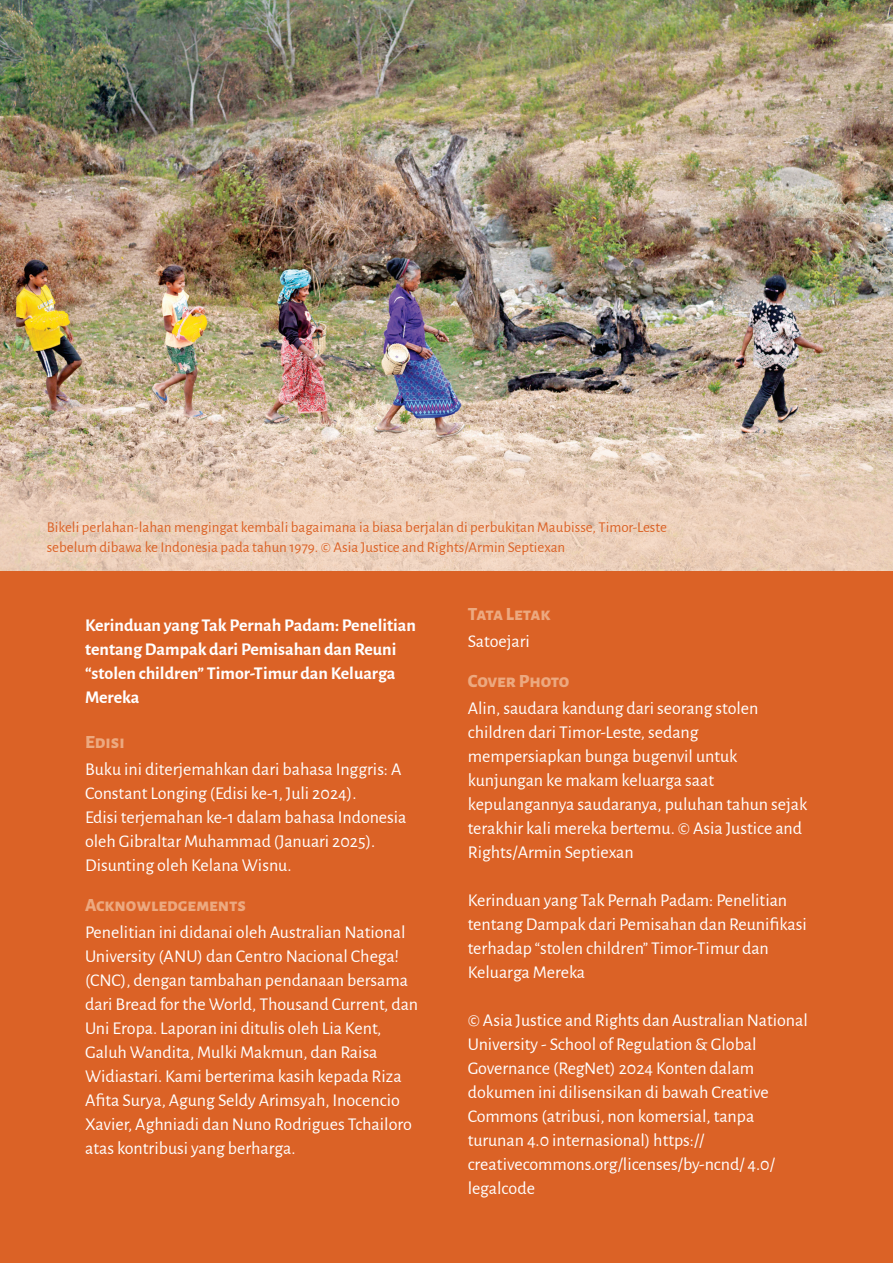
<style>
.page{position:relative;width:893px;height:1263px;background:#fff}
.page>*{position:absolute;margin:0;border:0;box-sizing:border-box;transform-origin:0 0}
.Paragraph___Subhead{font:800 18.75px "Alegreya Sans SC";color:#eca980}
.Paragraph___Subhead-2{font:800 18.75px "Alegreya Sans SC";letter-spacing:-.05em;color:#eca980}
.BODY_2{font:18px/24px "Alegreya Sans";color:#fff}
.BODY_2-2{font:700 18px/24px "Alegreya Sans";color:#fff}
.t1{font:15px/19.5px "Alegreya Sans";color:#db6226}
</style>
<div class="page">
<img style="left:0;top:0;width:893px;height:338px">
<img style="left:0;top:338px;width:893px;height:234px">
<div style="left:0;top:572px;width:893px;height:691px;background:#db6226"></div>
<p class="t1" style="left:47px;top:517px;width:622px">Bikeli perlahan-lahan mengingat kembali bagaimana ia biasa berjalan di perbukitan Maubisse, Timor-Leste sebelum dibawa ke Indonesia pada tahun 1979. © Asia Justice and Rights/Armin Septiexan</p>
<p class="BODY_2-2" style="left:85px;top:611px;width:332px">Kerinduan yang Tak Pernah Padam: Penelitian tentang Dampak dari Pemisahan dan Reuni “stolen children” Timor-Timur dan Keluarga Mereka</p>
<p class="Paragraph___Subhead" style="left:85px;top:727px;width:41px">Edisi</p>
<p class="BODY_2" style="left:85px;top:756px;width:318px">Buku ini diterjemahkan dari bahasa Inggris: A<br>Constant Longing (Edisi ke-1, Juli 2024).</p>
<p class="BODY_2" style="left:85px;top:804px;width:323px">Edisi terjemahan ke-1 dalam bahasa Indonesia oleh Gibraltar Muhammad (Januari 2025).</p>
<p class="BODY_2" style="left:85px;top:852px;width:208px">Disunting oleh Kelana Wisnu.</p>
<p class="Paragraph___Subhead" style="left:85px;top:891px;width:163px">Acknowledgements</p>
<p class="BODY_2" style="left:85px;top:919px;width:335px">Penelitian ini didanai oleh Australian National University (ANU) dan Centro Nacional Chega! (CNC), dengan tambahan pendanaan bersama dari Bread for the World, Thousand Current, dan Uni Eropa. Laporan ini ditulis oleh Lia Kent, Galuh Wandita, Mulki Makmun, dan Raisa Widiastari. Kami berterima kasih kepada Riza Afita Surya, Agung Seldy Arimsyah, Inocencio Xavier, Aghniadi dan Nuno Rodrigues Tchailoro atas kontribusi yang berharga.</p>
<p class="Paragraph___Subhead-2" style="left:468px;top:599px;width:84px">Tata Letak</p>
<p class="BODY_2" style="left:468px;top:628px;width:64px">Satoejari</p>
<p class="Paragraph___Subhead" style="left:468px;top:667px;width:103px">Cover Photo</p>
<p class="BODY_2" style="left:468px;top:695px;width:341px">Alin, saudara kandung dari seorang stolen children dari Timor-Leste, sedang mempersiapkan bunga bugenvil untuk kunjungan ke makam keluarga saat kepulangannya saudaranya, puluhan tahun sejak terakhir kali mereka bertemu. © Asia Justice and Rights/Armin Septiexan</p>
<p class="BODY_2" style="left:468px;top:887px;width:340px">Kerinduan yang Tak Pernah Padam: Penelitian tentang Dampak dari Pemisahan dan Reunifikasi terhadap “stolen children” Timor-Timur dan Keluarga Mereka</p>
<p class="BODY_2" style="left:468px;top:1007px;width:342px">© Asia Justice and Rights dan Australian National University - School of Regulation &amp; Global Governance (RegNet) 2024 Konten dalam dokumen ini dilisensikan di bawah Creative Commons (atribusi, non komersial, tanpa turunan 4.0 internasional) https:// creativecommons.org/licenses/by-ncnd/ 4.0/ legalcode</p>
</div>
